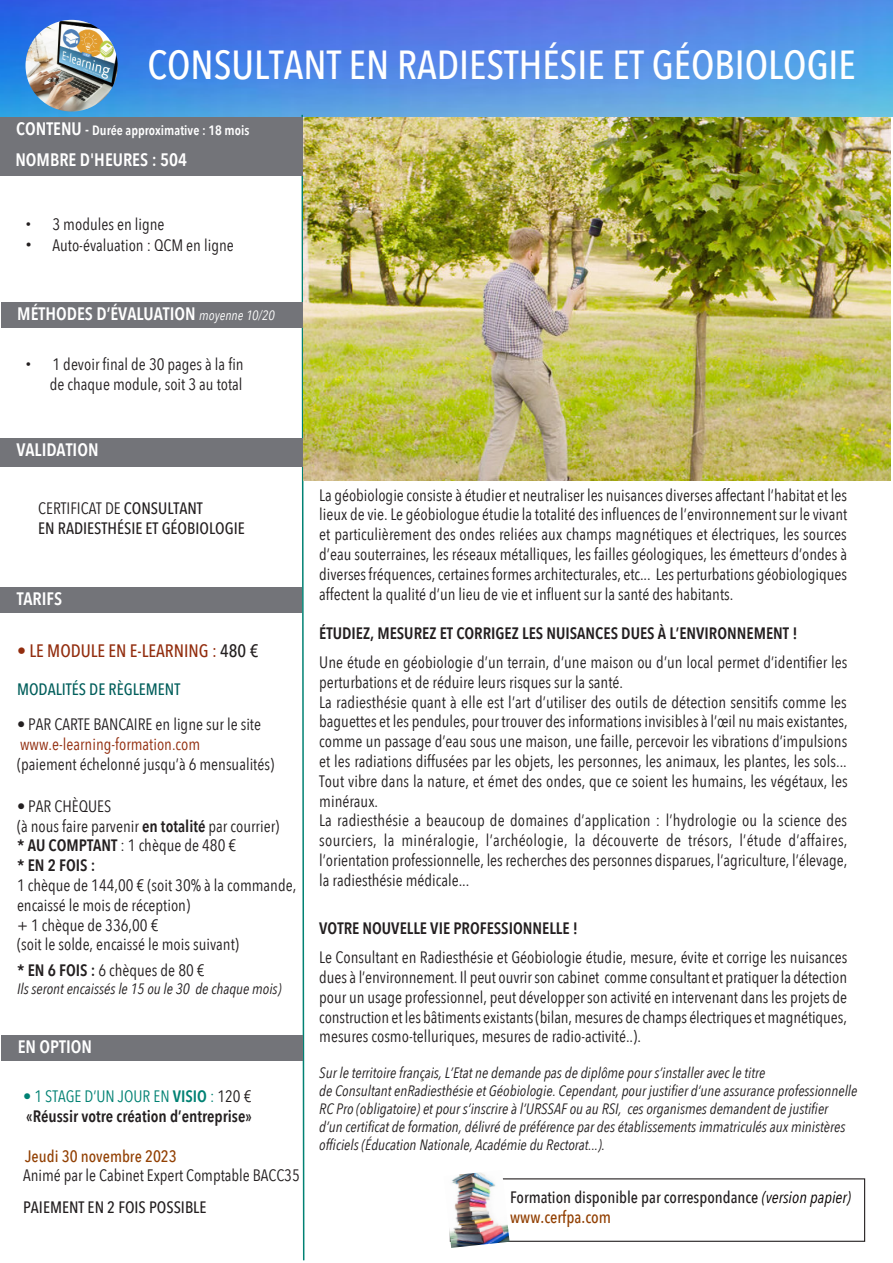
<style>
.page{position:relative;width:893px;height:1263px;background:#fff}
.page>*{position:absolute;margin:0;border:0;box-sizing:border-box;transform-origin:0 0}
.Titre_formation{font:500 40.5px "Avenir Next Condensed";color:#fff}
.BLOC_page_paire{font:600 18px "Avenir Next Condensed";color:#fff}
.BLOC_page_paire-2{font:500 18px "Avenir Next Condensed";color:#922d0e}
.t1{font:500 16.8px "Avenir Next Condensed";color:#924003}
.BLOC_page_paire-3{font:16.5px/19.8px "Avenir Next Condensed";color:#231f20;text-align:justify}
.BLOC_page_paire-4{font:600 16.5px "Avenir Next Condensed";color:#231f20}
.BLOC_page_paire-5{font:500 16.5px "Avenir Next Condensed";color:#231f20}
.BLOC_page_paire-6{font:16.5px "Avenir Next Condensed";color:#922d0e}
.t2{font:16.5px "Avenir Next Condensed";color:#008173}
.BLOC_page_paire-7{font:500 16.5px "Avenir Next Condensed";color:#005e5b}
.BLOC_page_paire-8{font:500 16.5px "Avenir Next Condensed";color:#924003}
.BLOC_page_paire-9{font:italic 15px/18px "Avenir Next Condensed";color:#231f20}
.t3{font:600 13.5px "Avenir Next Condensed";color:#fff}
.s1{font-size:18px}
.s2{font-size:16.5px}
.s3{font-family:"Helvetica"}
.s4{font-family:"Helvetica";font-size:18px}
.s5{font-weight:400;font-style:italic;font-size:13.5px}
.s6{font-weight:500}
.s7{color:#231f20}
.s8{font-weight:600}
.s9{font-weight:400;font-style:italic;color:#080302}
</style>
<div class="page">
<img style="left:0;top:0;width:893px;height:117px">
<svg style="left:301px;top:113px;width:4px;height:1148px"></svg>
<div style="left:1px;top:302px;width:302px;height:25px;background:#737479"></div>
<div style="left:0;top:438px;width:303px;height:29px;background:#737479"></div>
<div style="left:0;top:587px;width:302px;height:25px;background:#737479"></div>
<div style="left:1px;top:1035px;width:302px;height:26px;background:#737479"></div>
<img style="left:304px;top:117px;width:587px;height:363px">
<div style="left:0;top:117px;width:303px;height:58px;background:#737479"></div>
<img style="left:26px;top:20px;width:92px;height:92px;border-radius:46px">
<div style="left:450px;top:1178px;width:415px;height:64px;border:1px solid #231f20"></div>
<img style="left:449px;top:1172px;width:61px;height:76px">
<p class="Titre_formation" style="left:147px;top:40px;width:710px">CONSULTANT EN RADIESTHÉSIE ET GÉOBIOLOGIE</p>
<p class="t3" style="left:16px;top:119px;width:235px"><span class="s1">CONTENU</span> <span class="s2">-</span> Durée approximative : 18 mois</p>
<p class="BLOC_page_paire" style="left:15px;top:144px;width:173px">NOMBRE D'HEURES : 504</p>
<p class="BLOC_page_paire-3" style="left:26px;top:213px;width:141px"><span class="s3">•</span> 3 modules en ligne</p>
<p class="BLOC_page_paire-3" style="left:26px;top:235px;width:210px"><span class="s4">•</span> Auto-évaluation : QCM en ligne</p>
<p class="BLOC_page_paire" style="left:17px;top:298px;width:259px">MÉTHODES D’ÉVALUATION <span class="s5">moyenne 10/20</span></p>
<p class="BLOC_page_paire-3" style="left:26px;top:354px;width:220px"><span class="s3">•</span> 1 devoir final de 30 pages à la fin</p>
<p class="BLOC_page_paire-3" style="left:50px;top:374px;width:194px">de chaque module, soit 3 au total</p>
<p class="BLOC_page_paire" style="left:16px;top:434px;width:84px">VALIDATION</p>
<p class="BLOC_page_paire-3" style="left:38px;top:498px;width:166px">CERTIFICAT DE <span class="s6">CONSULTANT</span></p>
<p class="BLOC_page_paire-5" style="left:38px;top:518px;width:208px">EN RADIESTHÉSIE ET GÉOBIOLOGIE</p>
<p class="BLOC_page_paire" style="left:17px;top:583px;width:47px">TARIFS</p>
<p class="BLOC_page_paire-2" style="left:17px;top:640px;width:243px">• LE MODULE EN E-LEARNING : <span class="s7">480 €</span></p>
<p class="BLOC_page_paire-7" style="left:17px;top:679px;width:165px">MODALITÉS DE RÈGLEMENT</p>
<p class="BLOC_page_paire-3" style="left:17px;top:713px;width:246px">• PAR CARTE BANCAIRE en ligne sur le site</p>
<p class="BLOC_page_paire-6" style="left:20px;top:730px;width:182px">www.e-learning-formation.com</p>
<p class="BLOC_page_paire-3" style="left:17px;top:753px;width:259px">(paiement échelonné jusqu’à 6 mensualités)</p>
<p class="BLOC_page_paire-3" style="left:17px;top:795px;width:96px">• PAR CHÈQUES</p>
<p class="BLOC_page_paire-3" style="left:17px;top:815px;width:264px">(à nous faire parvenir <span class="s8">en totalité</span> par courrier)</p>
<p class="BLOC_page_paire-3" style="left:17px;top:835px;width:221px"><span class="s8">* AU COMPTANT</span> : 1 chèque de 480 €</p>
<p class="BLOC_page_paire-4" style="left:17px;top:851px;width:80px">* EN 2 FOIS :</p>
<p class="BLOC_page_paire-3" style="left:17px;top:874px;width:281px">1 chèque de 144,00 € (soit 30% à la commande, encaissé le mois de réception)</p>
<p class="BLOC_page_paire-3" style="left:17px;top:914px;width:143px">+ 1 chèque de 336,00 €</p>
<p class="BLOC_page_paire-3" style="left:17px;top:934px;width:223px">(soit le solde, encaissé le mois suivant)</p>
<p class="BLOC_page_paire-3" style="left:17px;top:960px;width:189px"><span class="s8">* EN 6 FOIS :</span> 6 chèques de 80 €</p>
<p class="BLOC_page_paire-9" style="left:17px;top:980px;width:266px">Ils seront encaissés le 15 ou le 30 de chaque mois)</p>
<p class="BLOC_page_paire" style="left:18px;top:1031px;width:76px">EN OPTION</p>
<p class="t2" style="left:23px;top:1082px;width:230px">• 1 STAGE D’UN JOUR EN <span class="s8">VISIO</span> : <span class="s7">120 €</span></p>
<p class="BLOC_page_paire-4" style="left:26px;top:1102px;width:227px">«Réussir votre création d’entreprise»</p>
<p class="BLOC_page_paire-8" style="left:25px;top:1146px;width:153px">Jeudi 30 novembre 2023</p>
<p class="BLOC_page_paire-3" style="left:23px;top:1165px;width:278px">Animé par le Cabinet Expert Comptable BACC35</p>
<p class="BLOC_page_paire-5" style="left:23px;top:1197px;width:185px">PAIEMENT EN 2 FOIS POSSIBLE</p>
<p class="BLOC_page_paire-3" style="left:319px;top:484px;width:530px">La géobiologie consiste à étudier et neutraliser les nuisances diverses affectant l’habitat et les lieux de vie. Le géobiologue étudie la totalité des influences de l’environnement sur le vivant et particulièrement des ondes reliées aux champs magnétiques et électriques, les sources d’eau souterraines, les réseaux métalliques, les failles géologiques, les émetteurs d’ondes à diverses fréquences, certaines formes architecturales, etc... Les perturbations géobiologiques affectent la qualité d’un lieu de vie et influent sur la santé des habitants.</p>
<p class="BLOC_page_paire-4" style="left:319px;top:619px;width:480px">ÉTUDIEZ, MESUREZ ET CORRIGEZ LES NUISANCES DUES À L’ENVIRONNEMENT !</p>
<p class="BLOC_page_paire-3" style="left:319px;top:651px;width:530px">Une étude en géobiologie d’un terrain, d’une maison ou d’un local permet d’identifier les perturbations et de réduire leurs risques sur la santé.</p>
<p class="BLOC_page_paire-3" style="left:319px;top:691px;width:530px">La radiesthésie quant à elle est l’art d’utiliser des outils de détection sensitifs comme les baguettes et les pendules, pour trouver des informations invisibles à l’œil nu mais existantes, comme un passage d’eau sous une maison, une faille, percevoir les vibrations d’impulsions et les radiations diffusées par les objets, les personnes, les animaux, les plantes, les sols...<br>Tout vibre dans la nature, et émet des ondes, que ce soient les humains, les végétaux, les minéraux.</p>
<p class="BLOC_page_paire-3" style="left:319px;top:810px;width:530px">La radiesthésie a beaucoup de domaines d’application : l’hydrologie ou la science des sourciers, la minéralogie, l’archéologie, la découverte de trésors, l’étude d’affaires, l’orientation professionnelle, les recherches des personnes disparues, l’agriculture, l’élevage, la radiesthésie médicale...</p>
<p class="BLOC_page_paire-4" style="left:319px;top:914px;width:260px">VOTRE NOUVELLE VIE PROFESSIONNELLE !</p>
<p class="BLOC_page_paire-3" style="left:319px;top:947px;width:529px">Le Consultant en Radiesthésie et Géobiologie étudie, mesure, évite et corrige les nuisances dues à l’environnement. Il peut ouvrir son cabinet comme consultant et pratiquer la détection pour un usage professionnel, peut développer son activité en intervenant dans les projets de construction et les bâtiments existants (bilan, mesures de champs électriques et magnétiques, mesures cosmo-telluriques, mesures de radio-activité..).</p>
<p class="BLOC_page_paire-9" style="left:319px;top:1064px;width:448px">Sur le territoire français, L’Etat ne demande pas de diplôme pour s’installer avec le titre</p>
<p class="BLOC_page_paire-9" style="left:319px;top:1082px;width:540px">de Consultant enRadiesthésie et Géobiologie. Cependant, pour justifier d’une assurance professionnelle RC Pro (obligatoire) et pour s’inscrire à l’URSSAF ou au RSI, ces organismes demandent de justifier<br>d’un certificat de formation, délivré de préférence par des établissements immatriculés aux ministères officiels (Éducation Nationale, Académie du Rectorat...).</p>
<p class="BLOC_page_paire-5" style="left:510px;top:1187px;width:342px">Formation disponible par correspondance <span class="s9">(version papier)</span></p>
<p class="t1" style="left:510px;top:1207px;width:102px">www.cerfpa.com</p>
</div>
